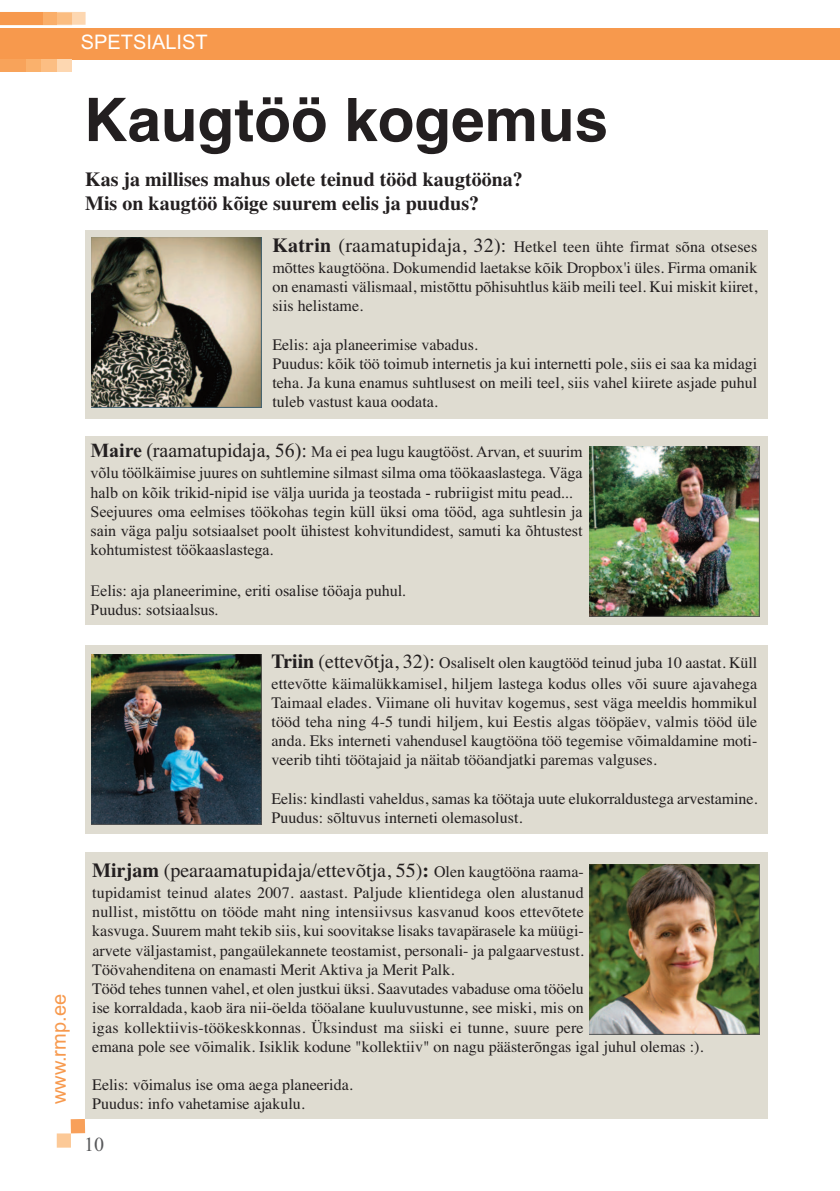
<style>
.page{position:relative;width:840px;height:1191px;background:#fff}
.page>*{position:absolute;margin:0;border:0;box-sizing:border-box;transform-origin:0 0}
.t1{font:700 60px "Helvetica";color:#231f20}
.t2{font:700 20px/24px "Times";color:#231f20}
.t3{font:20px "Times";color:#231f20}
.t4{font:20px "Arial";color:#fff}
.t5{font:20px "Arial";color:#f7994d}
.t6{font:20px "Times New Roman";color:#57585a}
.t7{font:16px/19.2px "Times";color:#231f20}
.t8{font:16px/19.2px "Times New Roman";color:#231f20}
.s1{font-weight:700;font-size:20px}
.s2{font-size:20px}
.s3{font-weight:700}
.s4{font-size:16px}
</style>
<div class="page">
<div style="left:85px;top:853px;width:682px;height:266px;background:#dfdcd1"></div>
<div style="left:85px;top:645px;width:682px;height:189px;background:#dfdcd1"></div>
<div style="left:85px;top:436px;width:682px;height:188px;background:#dfdcd1"></div>
<div style="left:85px;top:230px;width:682px;height:188px;background:#dfdcd1"></div>
<div style="left:0;top:28px;width:839px;height:31px;background:#f7994d"></div>
<div style="left:57px;top:59px;width:15px;height:13px;background:#fdd7b1"></div>
<div style="left:41px;top:59px;width:16px;height:13px;background:#fcbe83"></div>
<svg style="left:57px;top:12px;width:28px;height:13px"></svg>
<div style="left:0;top:12px;width:57px;height:13px;background:#faae69"></div>
<div style="left:0;top:12px;width:42px;height:13px;background:#f7994d"></div>
<div style="left:25px;top:59px;width:16px;height:13px;background:#fab16c"></div>
<div style="left:0;top:59px;width:25px;height:13px;background:#f8a35a"></div>
<div style="left:57px;top:1133px;width:14px;height:14px;background:#fcc997"></div>
<div style="left:71px;top:1119px;width:14px;height:14px;background:#f8a05a"></div>
<img style="left:589px;top:447px;width:170px;height:170px">
<img style="left:91px;top:654px;width:170px;height:170px">
<img style="left:91px;top:237px;width:170px;height:170px">
<img style="left:589px;top:864px;width:170px;height:170px">
<p class="t4" style="left:81px;top:30px;width:128px">SPETSIALIST</p>
<h1 class="t1" style="left:84px;top:85px;width:525px">Kaugtöö kogemus</h1>
<p class="t2" style="left:85px;top:167px;width:439px">Kas ja millises mahus olete teinud tööd kaugtööna?<br>Mis on kaugtöö kõige suurem eelis ja puudus?</p>
<p class="t7" style="left:272px;top:236px;width:486px;line-height:21px"><span class="s1">Katrin</span> <span class="s2">(raamatupidaja, 32):</span> Hetkel teen ühte firmat sõna otseses mõttes kaugtööna. Dokumendid laetakse kõik Dropbox'i üles. Firma omanik</p>
<p class="t7" style="left:272px;top:277px;width:486px">on enamasti välismaal, mistõttu põhisuhtlus käib meili teel. Kui miskit kiiret, siis helistame.</p>
<p class="t7" style="left:272px;top:334px;width:486px">Eelis: aja planeerimise vabadus.<br>Puudus: kõik töö toimub internetis ja kui internetti pole, siis ei saa ka midagi teha. Ja kuna enamus suhtlusest on meili teel, siis vahel kiirete asjade puhul tuleb vastust kaua oodata.</p>
<p class="t8" style="left:90px;top:441px;width:493px;line-height:21.2px"><span class="s1">Maire</span> <span class="s2">(raamatupidaja, 56):</span> Ma ei pea lugu kaugtööst. Arvan, et suurim võlu töölkäimise juures on suhtlemine silmast silma oma töökaaslastega. Väga</p>
<p class="t8" style="left:90px;top:482px;width:493px">halb on kõik trikid-nipid ise välja uurida ja teostada - rubriigist mitu pead...<br>Seejuures oma eelmises töökohas tegin küll üksi oma tööd, aga suhtlesin ja sain väga palju sotsiaalset poolt ühistest kohvitundidest, samuti ka õhtustest kohtumistest töökaaslastega.</p>
<p class="t8" style="left:90px;top:581px;width:317px">Eelis: aja planeerimine, eriti osalise tööaja puhul.<br>Puudus: sotsiaalsus.</p>
<p class="t7" style="left:271px;top:651px;width:487px;line-height:21px"><span class="s1">Triin</span> <span class="s2">(ettevõtja, 32):</span> Osaliselt olen kaugtööd teinud juba 10 aastat. Küll ettevõtte käimalükkamisel, hiljem lastega kodus olles või suure ajavahega</p>
<p class="t7" style="left:271px;top:692px;width:487px;text-align:justify">Taimaal elades. Viimane oli huvitav kogemus, sest väga meeldis hommikul tööd teha ning 4-5 tundi hiljem, kui Eestis algas tööpäev, valmis tööd üle anda. Eks interneti vahendusel kaugtööna töö tegemise võimaldamine moti&shy;veerib tihti töötajaid ja näitab tööandjatki paremas valguses.</p>
<p class="t7" style="left:271px;top:788px;width:487px">Eelis: kindlasti vaheldus, samas ka töötaja uute elukorraldustega arvestamine.<br>Puudus: sõltuvus interneti olemasolust.</p>
<p class="t5" style="left:47px;top:1104px;width:112px;rotate:-90deg">www.rmp.ee</p>
<p class="t3" style="left:92px;top:858px;width:492px"><span class="s3">Mirjam</span> (pearaamatupidaja/ettevõtja, 55)<span class="s3">:</span> <span class="s4">Olen kaugtööna raama-</span></p>
<p class="t7" style="left:92px;top:883px;width:612px">tupidamist teinud alates 2007. aastast. Paljude klientidega olen alustanud<br>nullist, mistõttu on tööde maht ning intensiivsus kasvanud koos ettevõtete<br>kasvuga. Suurem maht tekib siis, kui soovitakse lisaks tavapärasele ka müügi-<br>arvete väljastamist, pangaülekannete teostamist, personali- ja palgaarvestust.<br>Töövahenditena on enamasti Merit Aktiva ja Merit Palk.<br>Tööd tehes tunnen vahel, et olen justkui üksi. Saavutades vabaduse oma tööelu<br>ise korraldada, kaob ära nii-öelda tööalane kuuluvustunne, see miski, mis on<br>igas kollektiivis-töökeskkonnas. Üksindust ma siiski ei tunne, suure pere<br>emana pole see võimalik. Isiklik kodune "kollektiiv" on nagu päästerõngas igal juhul olemas :).</p>
<p class="t7" style="left:92px;top:1075px;width:262px">Eelis: võimalus ise oma aega planeerida.<br>Puudus: info vahetamise ajakulu.</p>
<p class="t6" style="left:84px;top:1132px;width:21px">10</p>
</div>
